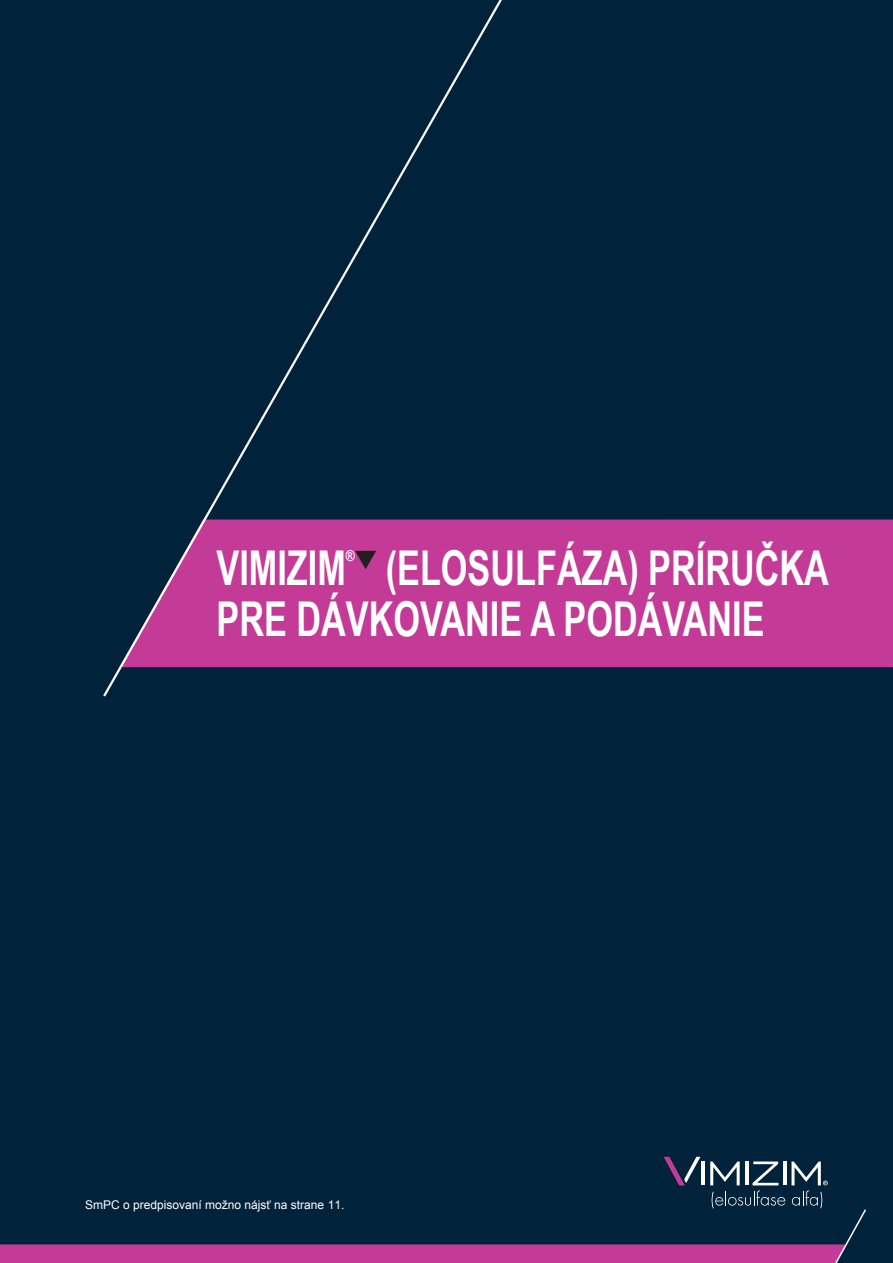
<style>
.page{position:relative;width:893px;height:1263px;background:#00223b}
.page>*{position:absolute;margin:0;border:0;box-sizing:border-box;transform-origin:0 0}
.t1{font:700 48px/50.4px "Arial Narrow";color:#fff;scale:.87 1}
.t2{font:700 15px "Arial Narrow";color:#fff}
.t3{font:12px "Arial";color:#fff}
</style>
<div class="page">
<div style="left:550px;top:519px;width:343px;height:148px;background:#c33b96"></div>
<svg style="left:103px;top:0;width:447px;height:697px"></svg>
<svg style="left:355px;top:551px;width:21px;height:18px"></svg>
<svg style="left:0;top:1157px;width:866px;height:106px"></svg>
<p class="t1" style="left:217px;top:541px;width:705px;text-indent:169px">(ELOSULFÁZA) PRÍRUČKA<br>PRE DÁVKOVANIE A PODÁVANIE</p>
<p class="t1" style="left:217px;top:541px;width:150px">VIMIZIM</p>
<p class="t2" style="left:346px;top:545px;width:11px">®</p>
<p class="t3" style="left:85px;top:1197px;width:261px">SmPC o predpisovaní možno nájsť na strane 11.</p>
</div>
